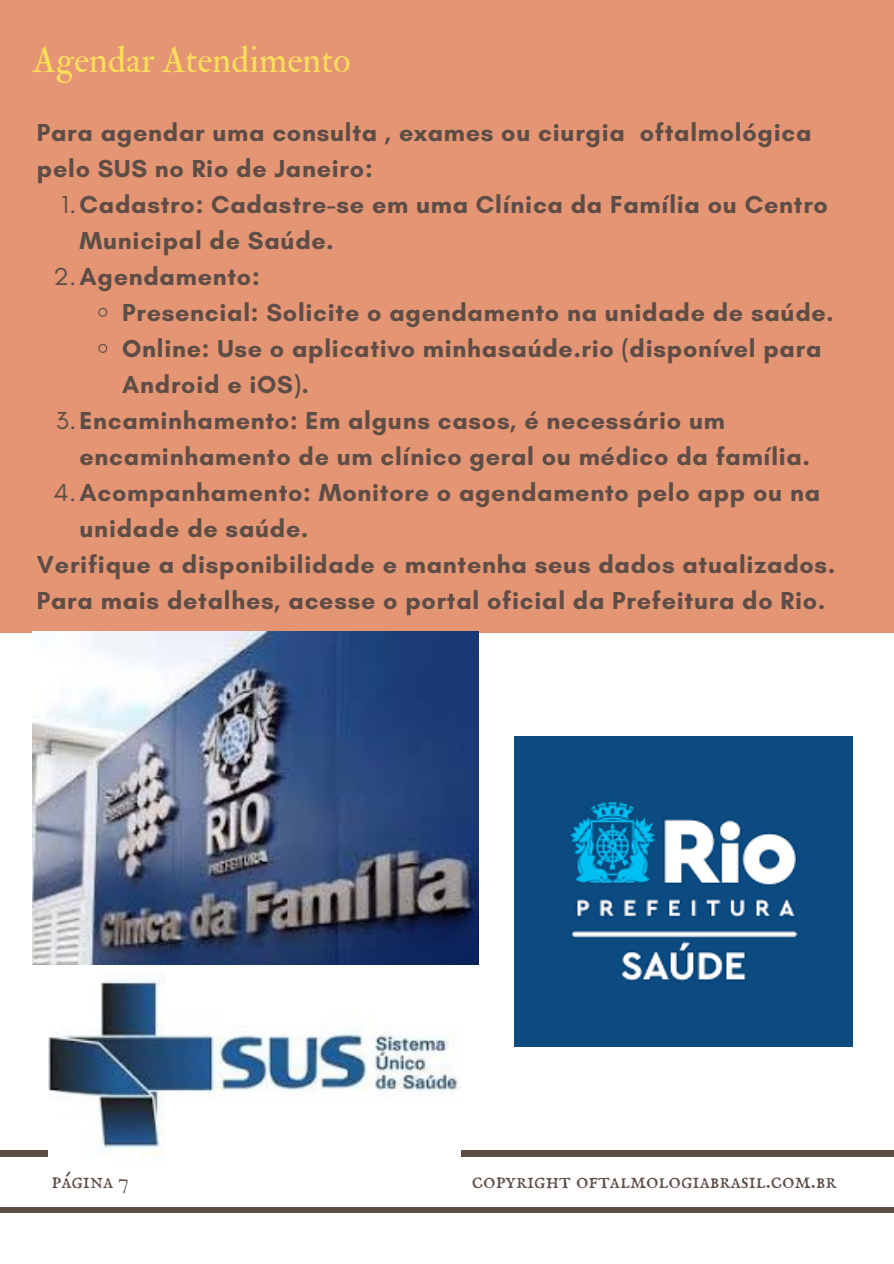
<style>
.page{position:relative;width:894px;height:1264px;background:#fff}
.page>*{position:absolute;margin:0;border:0;box-sizing:border-box;transform-origin:0 0}
.t1{font:36.45px "IM FELL Double Pica Roman";color:#ffde59}
.t2{font:700 25.05px/36px "Glacial Indifference";letter-spacing:.03em;color:#5d4d46}
.t3{font:23.1px "IM FELL English SC";color:#5d4d46}
.s1{font-weight:400}
</style>
<div class="page">
<div style="left:0;top:1150px;width:893px;height:6px;background:#5d4d46"></div>
<div style="left:0;top:1206px;width:893px;height:6px;background:#5d4d46"></div>
<div style="left:0;top:0;width:893px;height:632px;background:#e49573"></div>
<img style="left:48px;top:972px;width:412px;height:184px">
<img style="left:33px;top:631px;width:445px;height:333px">
<img style="left:514px;top:736px;width:338px;height:310px">
<svg style="left:98px;top:307px;width:10px;height:10px"></svg>
<svg style="left:98px;top:343px;width:10px;height:10px"></svg>
<p class="t1" style="left:33px;top:38px;width:319px">Agendar Atendimento</p>
<h1 class="t2" style="left:37px;top:114px;width:775px">Para agendar uma consulta , exames ou ciurgia oftalmológica pelo SUS no Rio de Janeiro:</h1>
<h2 class="t2" style="left:79px;top:186px;width:749px;text-indent:-18px"><span class="s1">1.</span>Cadastro: Cadastre-se em uma Clínica da Família ou Centro<br>Municipal de Saúde.</h2>
<p class="t2" style="left:53px;top:258px;width:208px"><span class="s1">2.</span>Agendamento:</p>
<p class="t2" style="left:122px;top:294px;width:712px">Presencial: Solicite o agendamento na unidade de saúde.</p>
<p class="t2" style="left:122px;top:330px;width:700px">Online: Use o aplicativo minhasaúde.rio (disponível para<br>Android e iOS).</p>
<p class="t2" style="left:79px;top:402px;width:731px;text-indent:-24px"><span class="s1">3.</span>Encaminhamento: Em alguns casos, é necessário um encaminhamento de um clínico geral ou médico da família.</p>
<p class="t2" style="left:79px;top:474px;width:741px;text-indent:-26px"><span class="s1">4.</span>Acompanhamento: Monitore o agendamento pelo app ou na unidade de saúde.</p>
<p class="t2" style="left:37px;top:546px;width:799px">Verifique a disponibilidade e mantenha seus dados atualizados.<br>Para mais detalhes, acesse o portal oficial da Prefeitura do Rio.</p>
<h2 class="t3" style="left:51px;top:1167px;width:79px">página 7</h2>
<p class="t3" style="left:472px;top:1167px;width:366px">copyright oftalmologiabrasil.com.br</p>
</div>
